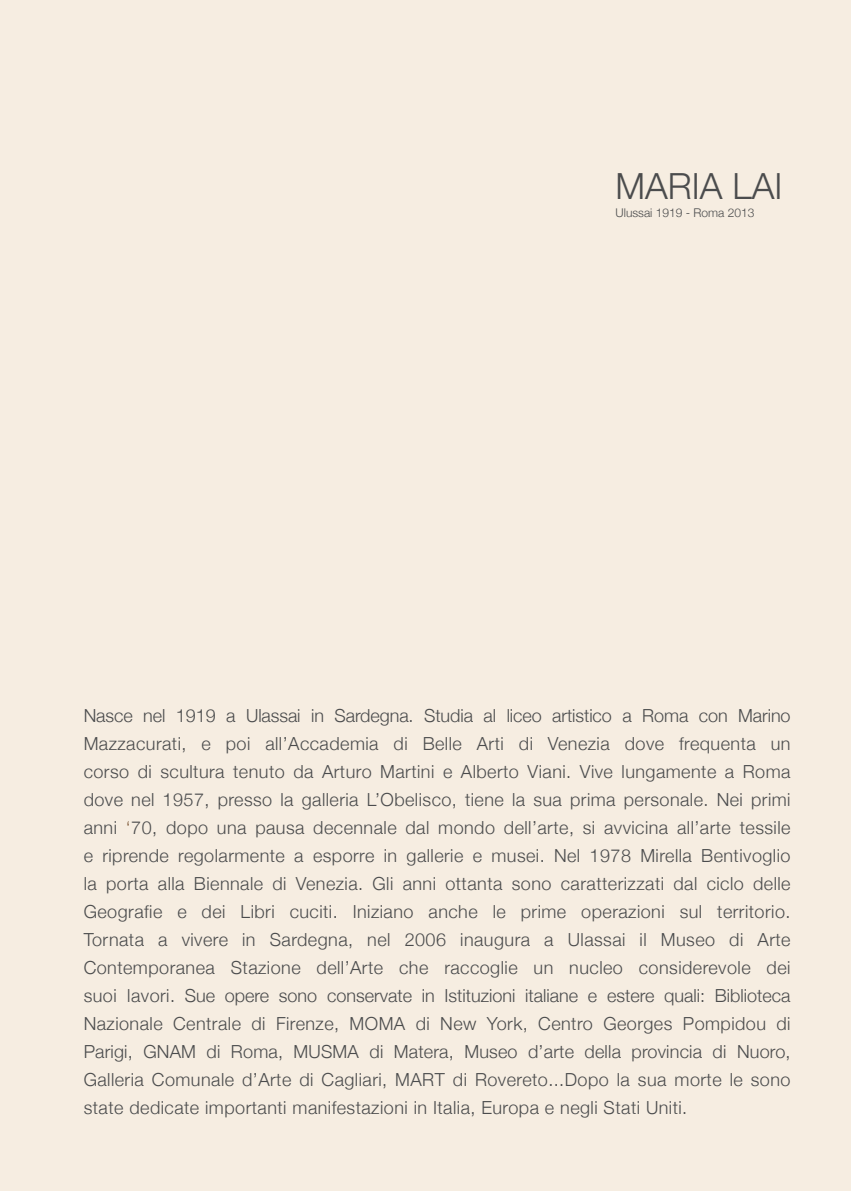
<style>
.page{position:relative;width:851px;height:1191px;background:#fff}
.page>*{position:absolute;margin:0;border:0;box-sizing:border-box;transform-origin:0 0}
.t1{font:300 36px "Helvetica Neue";color:#4b4c4d}
.t2{font:300 18px/28px "Helvetica Neue";letter-spacing:.025em;color:#4b4c4d;text-align:justify}
.t3{font:300 12px "Helvetica Neue";color:#4b4c4d}
.s1{color:#8a6748}
</style>
<div class="page">
<div style="left:0;top:0;width:850px;height:1191px;background:#f6ede1"></div>
<h1 class="t1" style="left:615px;top:157px;width:168px">MARIA LAI</h1>
<p class="t3" style="left:615px;top:203px;width:140px">Ulussai 1919 - Roma 2013</p>
<p class="t2" style="left:84px;top:700px;width:708px">Nasce nel 1919 a Ulassai in Sardegna. Studia al liceo artistico a Roma con Marino Mazzacurati, e poi all’Accademia di Belle Arti di Venezia dove frequenta un corso di scultura tenuto da Arturo Martini e Alberto Viani. Vive lungamente a Roma dove nel 1957, presso la galleria L’Obelisco, tiene la sua prima personale. Nei primi anni <span class="s1">‘</span>70, dopo una pausa decennale dal mondo dell’arte, si avvicina all’arte tessile e riprende regolarmente a esporre in gallerie e musei. Nel 1978 Mirella Bentivoglio la porta alla Biennale di Venezia. Gli anni ottanta sono caratterizzati dal ciclo delle Geografie e dei Libri cuciti. Iniziano anche le prime operazioni sul territorio.<br>Tornata a vivere in Sardegna, nel 2006 inaugura a Ulassai il Museo di Arte Contemporanea Stazione dell’Arte che raccoglie un nucleo considerevole dei suoi lavori. Sue opere sono conservate in Istituzioni italiane e estere quali: Biblioteca Nazionale Centrale di Firenze, MOMA di New York, Centro Georges Pompidou di Parigi, GNAM di Roma, MUSMA di Matera, Museo d’arte della provincia di Nuoro, Galleria Comunale d’Arte di Cagliari, MART di Rovereto...Dopo la sua morte le sono state dedicate importanti manifestazioni in Italia, Europa e negli Stati Uniti.</p>
</div>
